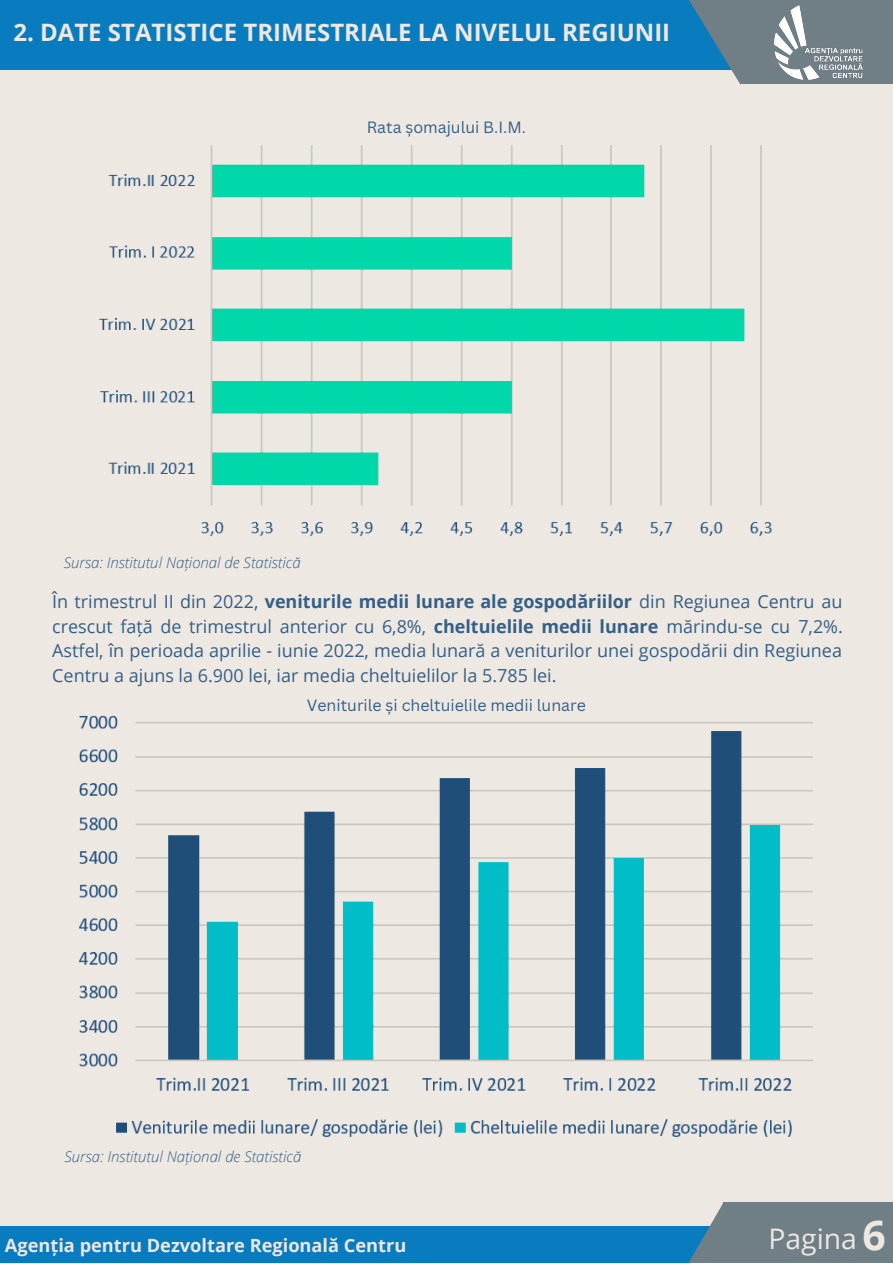
<style>
.page{position:relative;width:893px;height:1264px;background:#fff}
.page>*{position:absolute;margin:0;border:0;box-sizing:border-box;transform-origin:0 0}
.t1{font:28.35px "Open Sans";color:#ede8e2}
.t2{font:700 24px "Open Sans";color:#ede8e2}
.t3{font:700 18.15px "Open Sans";color:#ede8e2}
.t4{font:18px/24.8px "Open Sans";color:#355f86;text-align:justify}
.t5{font:15.9px "Canva Sans";color:#355f86}
.t6{font:italic 300 15px "Open Sans";color:#355f86}
.s1{font-weight:700}
.s2{font-weight:700;font-size:40.95px}
</style>
<div class="page">
<div style="left:0;top:0;width:892px;height:1262px;background:#ede8e2"></div>
<div style="left:0;top:1226px;width:719px;height:36px;background:#097bbf"></div>
<div style="left:722px;top:1202px;width:170px;height:60px;background:#707e86"></div>
<svg style="left:689px;top:1202px;width:34px;height:60px"></svg>
<div style="left:0;top:0;width:739px;height:69px;background:#097bbf"></div>
<div style="left:740px;top:0;width:152px;height:84px;background:#707e86"></div>
<img style="left:819px;top:48px;width:43px;height:30px">
<svg style="left:622px;top:0;width:197px;height:85px"></svg>
<img style="left:98px;top:145px;width:675px;height:392px">
<img style="left:79px;top:715px;width:734px;height:422px">
<h2 class="t2" style="left:5px;top:15px;width:650px">2. DATE STATISTICE TRIMESTRIALE LA NIVELUL REGIUNI</h2>
<h2 class="t2" style="left:13px;top:15px;width:658px">2. DATE STATISTICE TRIMESTRIALE LA NIVELUL REGIUNII</h2>
<p class="t5" style="left:367px;top:116px;width:161px">Rata șomajului B.I.M.</p>
<p class="t6" style="left:64px;top:551px;width:238px">Sursa: Institutul Național de Statistică</p>
<p class="t4" style="left:52px;top:588px;width:792px">În trimestrul II din 2022, <span class="s1">veniturile medii lunare ale gospodăriilor</span> din Regiunea Centru au crescut față de trimestrul anterior cu 6,8%, <span class="s1">cheltuielile medii lunare</span> mărindu-se cu 7,2%.<br>Astfel, în perioada aprilie - iunie 2022, media lunară a veniturilor unei gospodării din Regiunea Centru a ajuns la 6.900 lei, iar media cheltuielilor la 5.785 lei.</p>
<p class="t5" style="left:307px;top:694px;width:280px">Veniturile și cheltuielile medii lunare</p>
<p class="t6" style="left:64px;top:1145px;width:238px">Sursa: Institutul Național de Statistică</p>
<p class="t3" style="left:5px;top:1232px;width:403px">Agenția pentru Dezvoltare Regională Centru</p>
<h1 class="t1" style="left:768px;top:1218px;width:119px">Pagina <span class="s2">6</span></h1>
</div>
